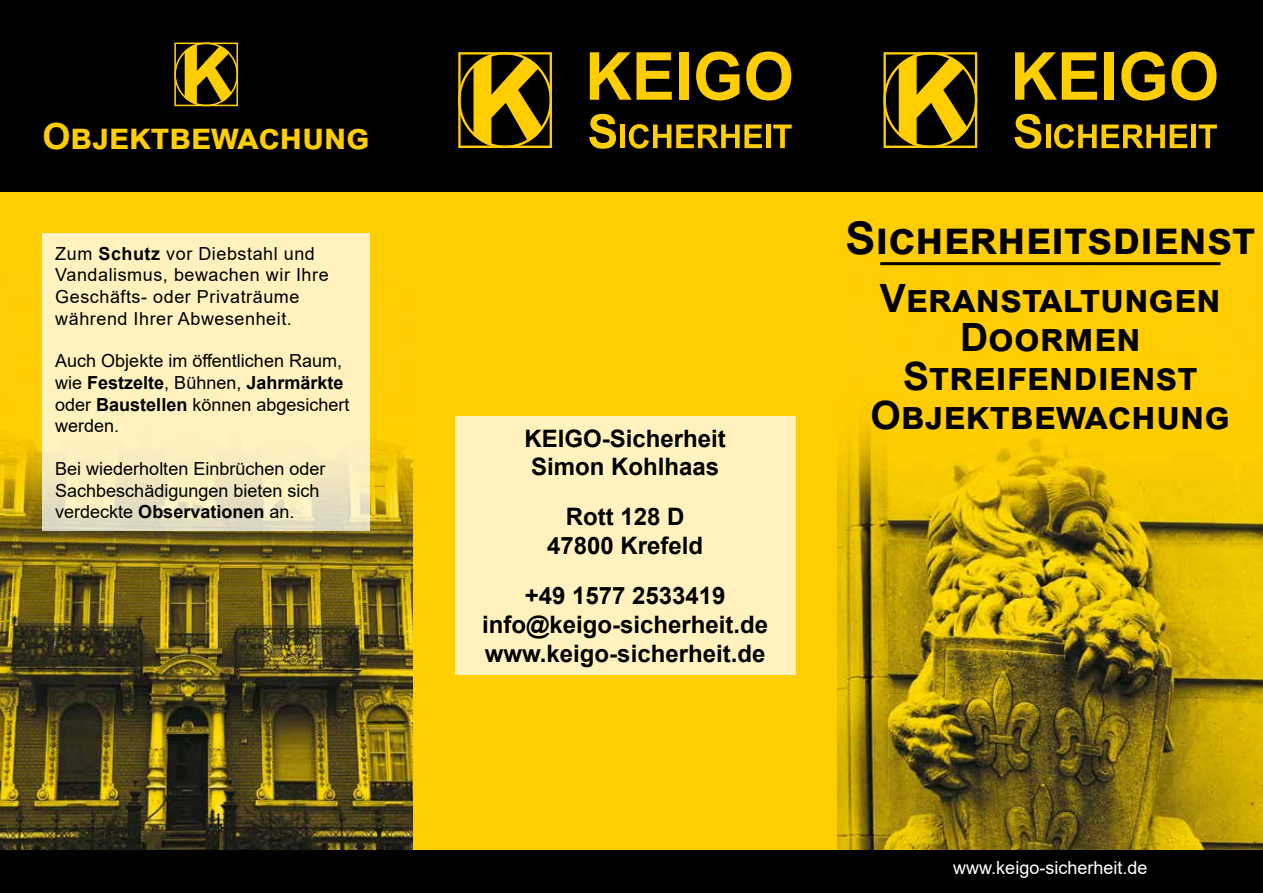
<style>
.page{position:relative;width:1263px;height:893px;background:#fff}
.page>*{position:absolute;margin:0;border:0;box-sizing:border-box;transform-origin:0 0}
.t1{font:700 45px "Arial";color:#000}
.t2{font:700 39px/39.3px "Arial";color:#000;text-align:center}
.t3{font:700 36px "Arial";letter-spacing:-.01em;color:#ffce00}
.t4{font:700 24px/28.8px "Arial";color:#000;text-align:center}
.t5{font:18px/21.6px "Arial";color:#000}
.t6{font:18px/21.6px "Arial";letter-spacing:.03em;color:#000}
.t7{font:18px "Arial";color:#fff}
.s1{font-weight:700}
</style>
<div class="page">
<div style="left:412px;top:191px;width:426px;height:659px;background:#ffce00"></div>
<div style="left:838px;top:191px;width:425px;height:659px;background:#ffce00"></div>
<img style="left:838px;top:262px;width:425px;height:588px">
<div style="left:0;top:191px;width:412px;height:659px;background:#ffce00"></div>
<img style="left:0;top:268px;width:412px;height:582px">
<div style="left:0;top:0;width:1263px;height:191px;background:#000"></div>
<div style="left:0;top:850px;width:1263px;height:43px;background:#000"></div>
<svg style="left:43px;top:234px;width:327px;height:297px;background:#faefbf"></svg>
<div style="left:455px;top:416px;width:340px;height:259px;background:#fff2bf"></div>
<svg style="left:174px;top:43px;width:64px;height:63px"></svg>
<hr style="left:880px;top:262px;width:340px;height:3px;background:#000">
<svg style="left:458px;top:52px;width:94px;height:96px"></svg>
<svg style="left:589px;top:114px;width:27px;height:35px"></svg>
<div style="left:620px;top:125px;width:5px;height:23px;background:#ffce00"></div>
<svg style="left:629px;top:124px;width:133px;height:25px"></svg>
<hr style="left:766px;top:125px;width:4px;height:23px;background:#ffce00">
<svg style="left:773px;top:125px;width:19px;height:23px"></svg>
<svg style="left:590px;top:52px;width:82px;height:48px"></svg>
<div style="left:679px;top:52px;width:10px;height:48px;background:#ffce00"></div>
<svg style="left:696px;top:51px;width:43px;height:50px"></svg>
<svg style="left:746px;top:51px;width:45px;height:50px"></svg>
<svg style="left:883px;top:52px;width:94px;height:96px"></svg>
<svg style="left:1014px;top:114px;width:27px;height:35px"></svg>
<hr style="left:1046px;top:125px;width:4px;height:23px;background:#ffce00">
<svg style="left:1054px;top:124px;width:133px;height:25px"></svg>
<div style="left:1191px;top:125px;width:5px;height:23px;background:#ffce00"></div>
<svg style="left:1198px;top:125px;width:19px;height:23px"></svg>
<svg style="left:1015px;top:52px;width:82px;height:48px"></svg>
<div style="left:1105px;top:52px;width:9px;height:48px;background:#ffce00"></div>
<svg style="left:1121px;top:51px;width:44px;height:50px"></svg>
<svg style="left:1171px;top:51px;width:45px;height:50px"></svg>
<h3 class="t3" style="left:43px;top:111px;width:329px">Objektbewachung</h3>
<p class="t6" style="left:55px;top:242px;width:275px">Zum <span class="s1">Schutz</span> vor Diebstahl und<br>Vandalismus, bewachen wir Ihre<br>Geschäfts- oder Privaträume während Ihrer Abwesenheit.</p>
<p class="t5" style="left:55px;top:350px;width:296px">Auch Objekte im öffentlichen Raum, wie <span class="s1">Festzelte</span>, Bühnen, <span class="s1">Jahrmärkte </span>oder <span class="s1">Baustellen</span> können abgesichert werden.</p>
<p class="t5" style="left:55px;top:458px;width:272px">Bei wiederholten Einbrüchen oder<br>Sachbeschädigungen bieten sich verdeckte <span class="s1">Observationen</span> an.</p>
<h3 class="t4" style="left:524px;top:424px;width:203px;text-align:left">KEIGO-Sicherheit<br>Simon Kohlhaas</h3>
<h3 class="t4" style="left:547px;top:503px;width:158px">Rott 128 D<br>47800 Krefeld</h3>
<h3 class="t4" style="left:482px;top:582px;width:288px">+49 1577 2533419 info@keigo-sicherheit.de www.keigo-sicherheit.de</h3>
<h1 class="t1" style="left:845px;top:207px;width:411px">Sicherheitsdienst</h1>
<h2 class="t2" style="left:871px;top:279px;width:361px">Veranstaltungen<br>Doormen<br>Streifendienst<br>Objektbewachung</h2>
<p class="t7" style="left:953px;top:855px;width:196px">www.keigo-sicherheit.de</p>
</div>
